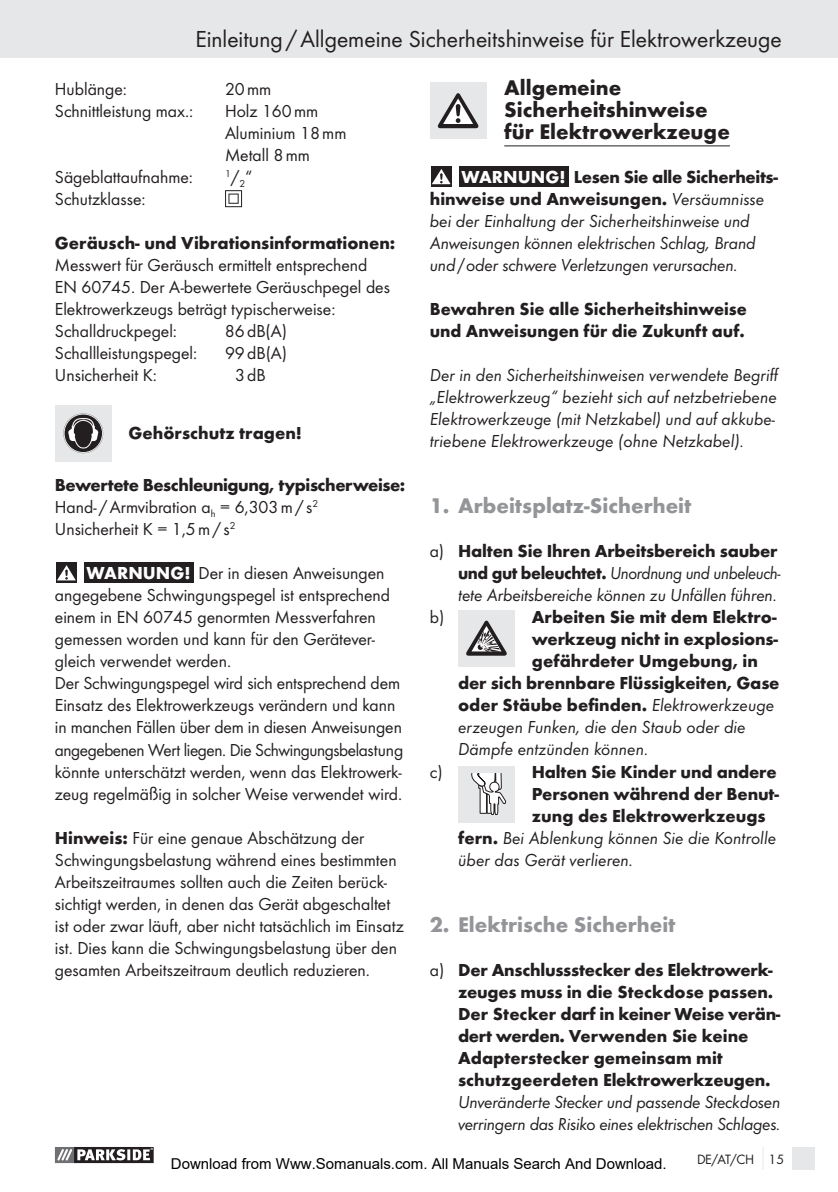
<style>
.page{position:relative;width:838px;height:1192px;background:#fff}
.page>*{position:absolute;margin:0;border:0;box-sizing:border-box;transform-origin:0 0}
.t1{font:24px "Futura Boo";color:#231f20}
.t2{font:700 22px/22px "Futura";color:#231f20}
.t3{font:700 22px "Futura";color:#939598}
.t4{font:18px/22px "Futura Boo";color:#231f20}
.t5{font:700 18px/22px "Futura";color:#231f20}
.t6{font:18px/22px "Futura Boo Obl";letter-spacing:-.005em;color:#231f20}
.t7{font:18px/22px "Futura Boo Obl";letter-spacing:-.005em;color:#231f20;scale:.96 1}
.t8{font:700 18px "Futura";letter-spacing:-.025em;color:#231f20}
.t9{font:15px "Arial";color:#000}
.t10{font:14px "Futura Boo";letter-spacing:-.035em;color:#231f20}
.t11{font:10.4px "Futura Boo";color:#231f20}
.s1{color:#fff}
.s2{font-family:"Futura Boo Obl";font-weight:400}
.s3{font-size:18px}
.s4{font-family:"Futura";font-weight:700;color:#fff}
.s5{font-family:"Futura";font-weight:700}
.s6{font-family:"Futura Boo";font-weight:400}
</style>
<div class="page">
<div style="left:0;top:0;width:838px;height:58px;background:#e6e7e8"></div>
<div style="left:792px;top:1146px;width:23px;height:23px;background:#e6e7e8"></div>
<svg style="left:763px;top:1147px;width:1px;height:22px"></svg>
<svg style="left:54px;top:1147px;width:100px;height:16px"></svg>
<svg style="left:55px;top:1147px;width:99px;height:15px"></svg>
<svg style="left:225px;top:190px;width:17px;height:17px"></svg>
<div style="left:55px;top:405px;width:57px;height:56px;background:#e6e7e8"></div>
<svg style="left:63px;top:413px;width:40px;height:40px"></svg>
<svg style="left:56px;top:562px;width:21px;height:21px"></svg>
<svg style="left:57px;top:565px;width:19px;height:15px"></svg>
<div style="left:84px;top:562px;width:110px;height:21px;background:#231f20"></div>
<hr style="left:504px;top:145px;width:226px;height:1px;background:#231f20">
<div style="left:430px;top:82px;width:56px;height:57px;background:#e6e7e8"></div>
<svg style="left:438px;top:93px;width:40px;height:35px"></svg>
<svg style="left:431px;top:166px;width:21px;height:21px"></svg>
<svg style="left:432px;top:169px;width:19px;height:15px"></svg>
<div style="left:459px;top:166px;width:110px;height:21px;background:#231f20"></div>
<div style="left:458px;top:609px;width:57px;height:57px;background:#e6e7e8"></div>
<svg style="left:466px;top:620px;width:41px;height:35px"></svg>
<div style="left:458px;top:766px;width:57px;height:56px;background:#e6e7e8"></div>
<svg style="left:471px;top:774px;width:35px;height:41px"></svg>
<h1 class="t1" style="left:195px;top:28px;width:588px">Einleitung / Allgemeine Sicherheitshinweise für Elektrowerkzeuge</h1>
<p class="t2" style="left:504px;top:79px;width:227px">Allgemeine<br>Sicherheitshinweise für Elektrowerkzeuge</p>
<p class="t5" style="left:430px;top:168px;width:350px;text-indent:32px"><span class="s1">WARNUNG!</span> Lesen Sie alle Sicherheits&shy;hinweise und Anweisungen. <span class="s2">Versäumnisse</span></p>
<p class="t6" style="left:430px;top:211px;width:327px">bei der Einhaltung der Sicherheitshinweise und<br>Anweisungen können elektrischen Schlag, Brand und / oder schwere Verletzungen verursachen.</p>
<p class="t5" style="left:430px;top:300px;width:319px">Bewahren Sie alle Sicherheitshinweise und Anweisungen für die Zukunft auf.</p>
<p class="t6" style="left:430px;top:365px;width:351px">Der in den Sicherheitshinweisen verwendete Begriff „Elektrowerkzeug“ bezieht sich auf netzbetriebene Elektrowerkzeuge (mit Netzkabel) und auf akkube&shy;triebene Elektrowerkzeuge (ohne Netzkabel).</p>
<p class="t4" style="left:55px;top:79px;width:74px">Hublänge:</p>
<p class="t4" style="left:225px;top:79px;width:48px">20 mm</p>
<p class="t4" style="left:55px;top:101px;width:140px">Schnittleistung max.:</p>
<p class="t4" style="left:225px;top:101px;width:123px">Holz 160 mm<br>Aluminium 18 mm<br>Metall 8 mm</p>
<p class="t4" style="left:55px;top:167px;width:140px">Sägeblattaufnahme:</p>
<p class="t11" style="left:225px;top:173px;width:29px">1<span class="s3">/</span>2<span class="s3">“</span></p>
<p class="t4" style="left:55px;top:189px;width:92px">Schutzklasse:</p>
<p class="t5" style="left:55px;top:234px;width:342px">Geräusch- und Vibrationsinformationen:</p>
<p class="t4" style="left:55px;top:255px;width:337px">Messwert für Geräusch ermittelt entsprechend EN 60745. Der A-bewertete Geräuschpegel des Elektrowerkzeugs beträgt typischerweise:<br>Schalldruckpegel:</p>
<p class="t4" style="left:225px;top:321px;width:64px">86 dB(A)</p>
<p class="t4" style="left:55px;top:343px;width:144px">Schallleistungspegel:</p>
<p class="t4" style="left:225px;top:343px;width:64px">99 dB(A)</p>
<p class="t4" style="left:55px;top:365px;width:104px">Unsicherheit K:</p>
<p class="t4" style="left:235px;top:365px;width:32px">3 dB</p>
<p class="t5" style="left:129px;top:424px;width:175px">Gehörschutz tragen!</p>
<p class="t8" style="left:55px;top:478px;width:352px">Bewertete Beschleunigung, typischerweise:</p>
<p class="t4" style="left:55px;top:497px;width:265px">Hand- / Armvibration a<sub>h</sub> = 6,303 m / s<sup>2<br></sup>Unsicherheit K = 1,5 m / s<sup>2</sup></p>
<p class="t4" style="left:55px;top:563px;width:350px;text-indent:32px"><span class="s4">WARNUNG!</span> Der in diesen Anweisungen angegebene Schwingungspegel ist entsprechend einem in EN 60745 genormten Messverfahren gemessen worden und kann für den Gerätever&shy;gleich verwendet werden.<br>Der Schwingungspegel wird sich entsprechend dem Einsatz des Elektrowerkzeugs verändern und kann in manchen Fällen über dem in diesen Anweisungen angegebenen Wert liegen. Die Schwingungsbelastung könnte unterschätzt werden, wenn das Elektrowerk&shy;zeug regelmäßig in solcher Weise verwendet wird.</p>
<p class="t4" style="left:55px;top:827px;width:350px"><span class="s5">Hinweis:</span> Für eine genaue Abschätzung der Schwingungsbelastung während eines bestimmten Arbeitszeitraumes sollten auch die Zeiten berück&shy;sichtigt werden, in denen das Gerät abgeschaltet ist oder zwar läuft, aber nicht tatsächlich im Einsatz ist. Dies kann die Schwingungsbelastung über den gesamten Arbeitszeitraum deutlich reduzieren.</p>
<p class="t3" style="left:430px;top:497px;width:263px">1. Arbeitsplatz-Sicherheit</p>
<p class="t5" style="left:430px;top:542px;width:349px"><span class="s6">a)</span> Halten Sie Ihren Arbeitsbereich sauber</p>
<p class="t7" style="left:458px;top:563px;width:338px"><span class="s5">und gut beleuchtet.</span> Unordnung und unbeleuch&shy;tete Arbeitsbereiche können zu Unfällen führen.</p>
<p class="t4" style="left:430px;top:607px;width:16px">b)</p>
<p class="t5" style="left:532px;top:608px;width:246px">Arbeiten Sie mit dem Elektro-</p>
<p class="t5" style="left:532px;top:630px;width:248px">werkzeug nicht in explosions-</p>
<p class="t5" style="left:532px;top:652px;width:228px">gefährdeter Umgebung, in</p>
<p class="t5" style="left:458px;top:674px;width:323px">der sich brennbare Flüssigkeiten, Gase</p>
<p class="t5" style="left:458px;top:696px;width:318px">oder Stäube befinden. <span class="s2">Elektrowerkzeuge</span></p>
<p class="t6" style="left:458px;top:717px;width:289px">erzeugen Funken, die den Staub oder die<br>Dämpfe entzünden können.</p>
<p class="t4" style="left:430px;top:761px;width:14px">c)</p>
<p class="t5" style="left:532px;top:762px;width:249px">Halten Sie Kinder und andere<br>Personen während der Benut&shy;zung des Elektrowerkzeugs</p>
<p class="t6" style="left:458px;top:827px;width:320px"><span class="s5">fern.</span> Bei Ablenkung können Sie die Kontrolle über das Gerät verlieren.</p>
<p class="t3" style="left:430px;top:915px;width:247px">2. Elektrische Sicherheit</p>
<p class="t5" style="left:458px;top:960px;width:324px;text-indent:-28px"><span class="s6">a)</span> Der Anschlussstecker des Elektrowerk&shy;zeuges muss in die Steckdose passen.<br>Der Stecker darf in keiner Weise verän&shy;dert werden. Verwenden Sie keine Adapterstecker gemeinsam mit schutzgeerdeten Elektrowerkzeugen.</p>
<p class="t6" style="left:458px;top:1091px;width:324px">Unveränderte Stecker und passende Steckdosen verringern das Risiko eines elektrischen Schlages.</p>
<p class="t9" style="left:171px;top:1155px;width:497px">Download from Www.Somanuals.com. All Manuals Search And Download.</p>
<p class="t10" style="left:697px;top:1152px;width:88px">DE/AT/CH 15</p>
</div>
